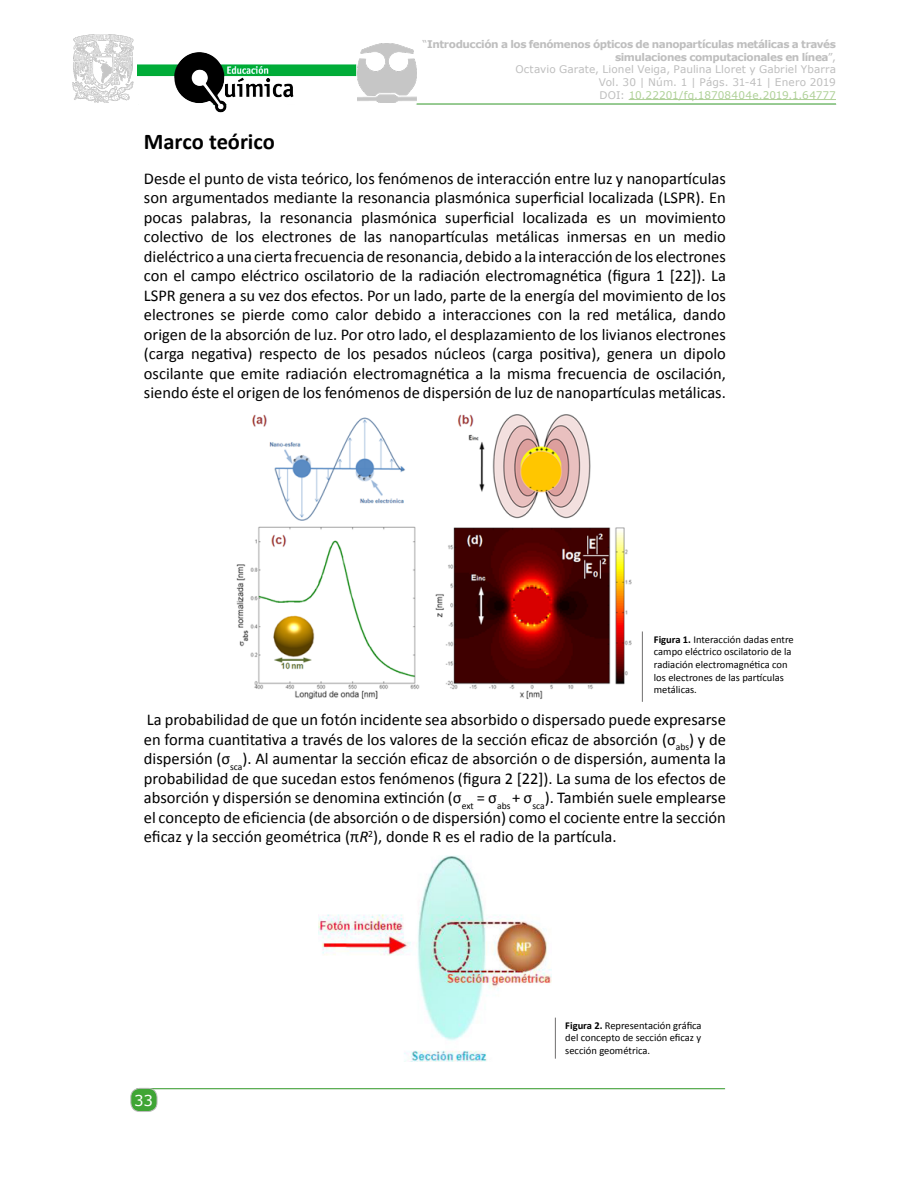
<style>
.page{position:relative;width:918px;height:1188px;background:#fff}
.page>*{position:absolute;margin:0;border:0;box-sizing:border-box;transform-origin:0 0}
.t1{font:700 22.5px "Calibri";color:#000}
.t2{font:16.5px/19.5px "Calibri";color:#000;text-align:justify}
.t3{font:15px "Verdana";color:#fff}
.t4{font:700 10.5px/12.6px "Verdana";letter-spacing:-.04em;color:#bebebe;text-align:right}
.t5{font:10.5px/12.6px "Calibri";color:#000}
.s1{font-weight:400}
.s2{font-weight:400;color:#b0d199}
.s3{font-weight:700}
.s4{font-style:italic}
</style>
<div class="page">
<hr style="left:136px;top:1088px;width:590px;height:2px;background:#cfe3cd">
<hr style="left:137px;top:1088px;width:588px;height:1px;background:#3fa535">
<hr style="left:416px;top:103px;width:421px;height:2px;background:#99ce94">
<hr style="left:417px;top:104px;width:419px;height:1px;background:#3fa535">
<div style="left:131px;top:1088px;width:26px;height:24px;background:#3fa535;border-radius:9px"></div>
<div style="left:130px;top:1088px;width:27px;height:24px;border:1px solid #bebebe;border-radius:9px"></div>
<hr style="left:629px;top:99px;width:207px;height:1px;background:#b0d199">
<img style="left:72px;top:34px;width:62px;height:68px">
<img style="left:358px;top:43px;width:58px;height:60px">
<img style="left:137px;top:53px;width:219px;height:59px">
<img style="left:236px;top:414px;width:396px;height:285px">
<img style="left:318px;top:856px;width:233px;height:205px">
<hr style="left:642px;top:632px;width:1px;height:70px;background:#706f6f">
<hr style="left:555px;top:1018px;width:1px;height:41px;background:#706f6f">
<p class="t4" style="left:422px;top:38px;width:415px"><span class="s1">“</span>Introducción a los fenómenos ópticos de nanopartículas metálicas a través simulaciones computacionales en línea<span class="s1">”,<br>Octavio Garate, Lionel Veiga, Paulina Lloret y Gabriel Ybarra<br>Vol. 30 | Núm. 1 | Págs. 31-41 | Enero 2019<br>DOI:</span> <span class="s2">10.22201/fq.18708404e.2019.1.64777</span></p>
<h1 class="t1" style="left:144px;top:126px;width:133px">Marco teórico</h1>
<p class="t2" style="left:144px;top:168px;width:583px">Desde el punto de vista teórico, los fenómenos de interacción entre luz y nanopartículas son argumentados mediante la resonancia plasmónica superficial localizada (LSPR). En pocas palabras, la resonancia plasmónica superficial localizada es un movimiento colectivo de los electrones de las nanopartículas metálicas inmersas en un medio dieléctrico a una cierta frecuencia de resonancia, debido a la interacción de los electrones con el campo eléctrico oscilatorio de la radiación electromagnética (figura 1 [22]). La LSPR genera a su vez dos efectos. Por un lado, parte de la energía del movimiento de los electrones se pierde como calor debido a interacciones con la red metálica, dando origen de la absorción de luz. Por otro lado, el desplazamiento de los livianos electrones (carga negativa) respecto de los pesados núcleos (carga positiva), genera un dipolo oscilante que emite radiación electromagnética a la misma frecuencia de oscilación, siendo éste el origen de los fenómenos de dispersión de luz de nanopartículas metálicas.</p>
<p class="t5" style="left:654px;top:633px;width:141px"><span class="s3">Figura 1.</span> Interacción dadas entre campo eléctrico oscilatorio de la radiación electromagnética con los electrones de las partículas metálicas.</p>
<p class="t2" style="left:144px;top:710px;width:584px">La probabilidad de que un fotón incidente sea absorbido o dispersado puede expresarse en forma cuantitativa a través de los valores de la sección eficaz de absorción (σ<sub>abs</sub>) y de dispersión (σ<sub>sca</sub>). Al aumentar la sección eficaz de absorción o de dispersión, aumenta la probabilidad de que sucedan estos fenómenos (figura 2 [22]). La suma de los efectos de absorción y dispersión se denomina extinción (σ<sub>ext</sub> = σ<sub>abs</sub> + σ<sub>sca</sub>). También suele emplearse el concepto de eficiencia (de absorción o de dispersión) como el cociente entre la sección eficaz y la sección geométrica (π<span class="s4">R</span><sup>2</sup>), donde R es el radio de la partícula.</p>
<p class="t3" style="left:134px;top:1090px;width:20px">33</p>
<p class="t5" style="left:565px;top:1019px;width:138px;text-align:justify"><span class="s3">Figura 2.</span> Representación gráfica del concepto de sección eficaz y sección geométrica.</p>
</div>
